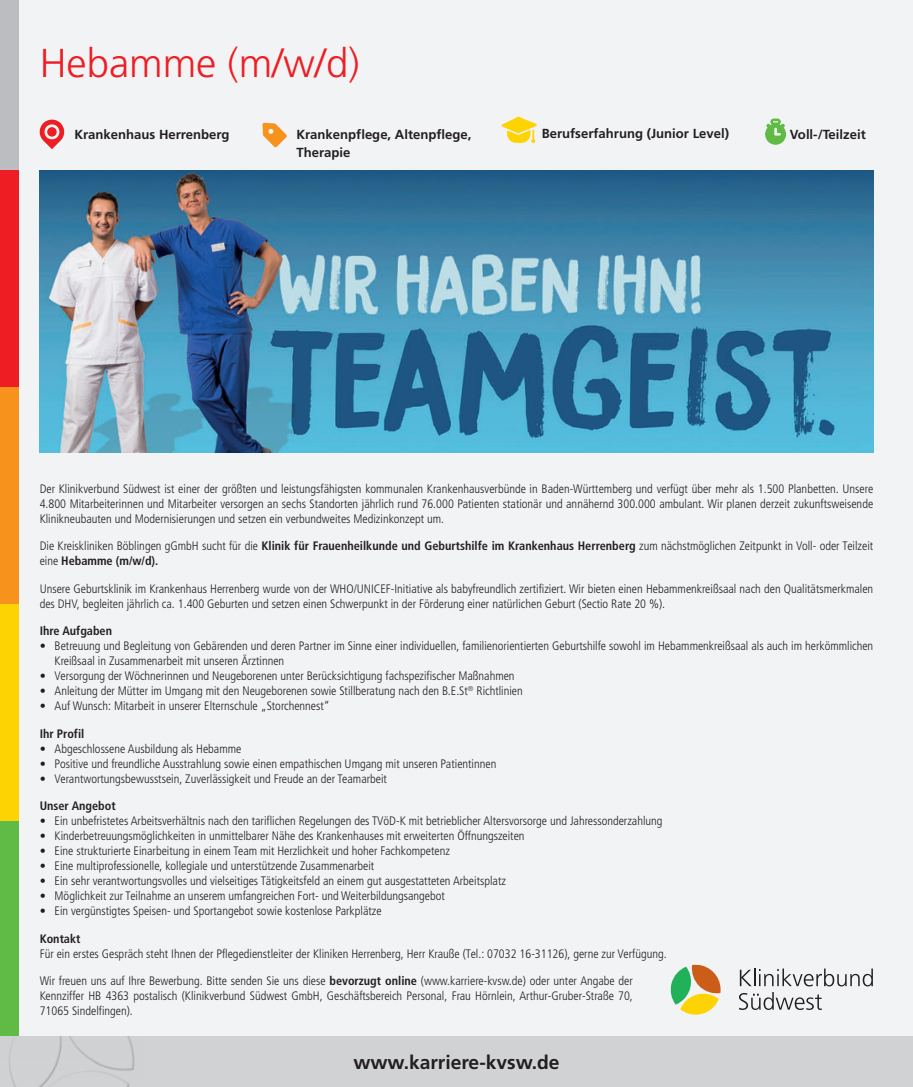
<style>
.page{position:relative;width:913px;height:1087px;background:#fff}
.page>*{position:absolute;margin:0;border:0;box-sizing:border-box;transform-origin:0 0}
.t1{font:300 40.25px "Frutiger LT Std";color:#ee1d23}
.t2{font:700 19.25px "Frutiger LT Std";color:#231f20}
.t3{font:700 13.12px/17.5px "Frutiger";color:#231f20}
.t4{font:300 condensed 12.25px/15px "Frutiger";color:#231f20}
.t5{font:700 condensed 12.25px "Frutiger";color:#231f20}
.s1{font-weight:700}
.s2{font-weight:700;font-stretch:normal}
</style>
<div class="page">
<div style="left:0;top:0;width:913px;height:1086px;background:#f2f3f4"></div>
<div style="left:0;top:0;width:18px;height:169px;background:#bcbdc0"></div>
<div style="left:0;top:170px;width:18px;height:217px;background:#ee1d23"></div>
<div style="left:0;top:387px;width:18px;height:217px;background:#f7931d"></div>
<div style="left:0;top:604px;width:18px;height:217px;background:#fed304"></div>
<div style="left:0;top:821px;width:18px;height:217px;background:#60bb46"></div>
<svg style="left:739px;top:968px;width:134px;height:41px"></svg>
<svg style="left:671px;top:964px;width:50px;height:50px"></svg>
<svg style="left:39px;top:119px;width:26px;height:30px"></svg>
<svg style="left:262px;top:123px;width:25px;height:24px"></svg>
<svg style="left:501px;top:117px;width:36px;height:26px"></svg>
<svg style="left:765px;top:118px;width:21px;height:27px"></svg>
<img style="left:40px;top:171px;width:833px;height:281px">
<div style="left:0;top:1036px;width:913px;height:50px;background:#d1d2d4"></div>
<img style="left:9px;top:1036px;width:126px;height:50px">
<h1 class="t1" style="left:40px;top:40px;width:321px">Hebamme (m/w/d)</h1>
<p class="t3" style="left:74px;top:126px;width:157px">Krankenhaus Herrenberg</p>
<p class="t3" style="left:296px;top:126px;width:177px">Krankenpflege, Altenpflege,<br>Therapie</p>
<p class="t3" style="left:542px;top:125px;width:189px">Berufserfahrung (Junior Level)</p>
<p class="t3" style="left:790px;top:125px;width:77px">Voll-/Teilzeit</p>
<p class="t4" style="left:40px;top:481px;width:835px;text-align:justify">Der Klinikverbund Südwest ist einer der größten und leistungsfähigsten kommunalen Krankenhausverbünde in Baden-Württemberg und verfügt über mehr als 1.500 Planbetten. Unsere 4.800 Mitarbeiterinnen und Mitarbeiter versorgen an sechs Standorten jährlich rund 76.000 Patienten stationär und annähernd 300.000 ambulant. Wir planen derzeit zukunftsweisende Klinikneubauten und Modernisierungen und setzen ein verbundweites Medizinkonzept um.</p>
<p class="t4" style="left:40px;top:539px;width:835px">Die Kreiskliniken Böblingen gGmbH sucht für die <span class="s1">Klinik für Frauenheilkunde und Geburtshilfe im Krankenhaus Herrenberg</span> zum nächstmöglichen Zeitpunkt in Voll- oder Teilzeit eine <span class="s1">Hebamme (m/w/d).</span></p>
<p class="t4" style="left:40px;top:581px;width:835px">Unsere Geburtsklinik im Krankenhaus Herrenberg wurde von der WHO/UNICEF-Initiative als babyfreundlich zertifiziert. Wir bieten einen Hebammenkreißsaal nach den Qualitätsmerkmalen des DHV, begleiten jährlich ca. 1.400 Geburten und setzen einen Schwerpunkt in der Förderung einer natürlichen Geburt (Sectio Rate 20 %).</p>
<p class="t5" style="left:40px;top:625px;width:74px">Ihre Aufgaben</p>
<p class="t4" style="left:55px;top:639px;width:820px;text-indent:-15px"><span class="s2">•</span> Betreuung und Begleitung von Gebärenden und deren Partner im Sinne einer individuellen, familienorientierten Geburtshilfe sowohl im Hebammenkreißsaal als auch im herkömmlichen<br>Kreißsaal in Zusammenarbeit mit unseren Ärztinnen</p>
<p class="t4" style="left:40px;top:669px;width:476px"><span class="s2">•</span> Versorgung der Wöchnerinnen und Neugeborenen unter Berücksichtigung fachspezifischer Maßnahmen</p>
<p class="t4" style="left:40px;top:684px;width:485px"><span class="s2">•</span> Anleitung der Mütter im Umgang mit den Neugeborenen sowie Stillberatung nach den B.E.St<sup>®</sup> Richtlinien</p>
<p class="t4" style="left:40px;top:699px;width:292px"><span class="s2">•</span> Auf Wunsch: Mitarbeit in unserer Elternschule „Storchennest“</p>
<p class="t5" style="left:40px;top:727px;width:46px">Ihr Profil</p>
<p class="t4" style="left:40px;top:741px;width:203px"><span class="s2">•</span> Abgeschlossene Ausbildung als Hebamme</p>
<p class="t4" style="left:40px;top:756px;width:458px"><span class="s2">•</span> Positive und freundliche Ausstrahlung sowie einen empathischen Umgang mit unseren Patientinnen</p>
<p class="t4" style="left:40px;top:771px;width:349px"><span class="s2">•</span> Verantwortungsbewusstsein, Zuverlässigkeit und Freude an der Teamarbeit</p>
<p class="t5" style="left:40px;top:799px;width:78px">Unser Angebot</p>
<p class="t4" style="left:40px;top:814px;width:624px"><span class="s2">•</span> Ein unbefristetes Arbeitsverhältnis nach den tariflichen Regelungen des TVöD-K mit betrieblicher Altersvorsorge und Jahressonderzahlung</p>
<p class="t4" style="left:40px;top:829px;width:486px"><span class="s2">•</span> Kinderbetreuungsmöglichkeiten in unmittelbarer Nähe des Krankenhauses mit erweiterten Öffnungszeiten</p>
<p class="t4" style="left:40px;top:844px;width:412px"><span class="s2">•</span> Eine strukturierte Einarbeitung in einem Team mit Herzlichkeit und hoher Fachkompetenz</p>
<p class="t4" style="left:40px;top:858px;width:336px"><span class="s2">•</span> Eine multiprofessionelle, kollegiale und unterstützende Zusammenarbeit</p>
<p class="t4" style="left:40px;top:873px;width:468px"><span class="s2">•</span> Ein sehr verantwortungsvolles und vielseitiges Tätigkeitsfeld an einem gut ausgestatteten Arbeitsplatz</p>
<p class="t4" style="left:40px;top:888px;width:407px"><span class="s2">•</span> Möglichkeit zur Teilnahme an unserem umfangreichen Fort- und Weiterbildungsangebot</p>
<p class="t4" style="left:40px;top:903px;width:343px"><span class="s2">•</span> Ein vergünstigtes Speisen- und Sportangebot sowie kostenlose Parkplätze</p>
<p class="t5" style="left:40px;top:932px;width:42px">Kontakt</p>
<p class="t4" style="left:40px;top:946px;width:628px">Für ein erstes Gespräch steht Ihnen der Pflegedienstleiter der Kliniken Herrenberg, Herr Krauße (Tel.: 07032 16-31126), gerne zur Verfügung.</p>
<p class="t4" style="left:40px;top:973px;width:595px;text-align:justify">Wir freuen uns auf Ihre Bewerbung. Bitte senden Sie uns diese <span class="s1">bevorzugt online</span> (www.karriere-kvsw.de) oder unter Angabe der Kennziffer HB 4363 postalisch (Klinikverbund Südwest GmbH, Geschäftsbereich Personal, Frau Hörnlein, Arthur-Gruber-Straße 70, 71065 Sindelfingen).</p>
<h2 class="t2" style="left:353px;top:1051px;width:208px">www.karriere-kvsw.de</h2>
</div>
